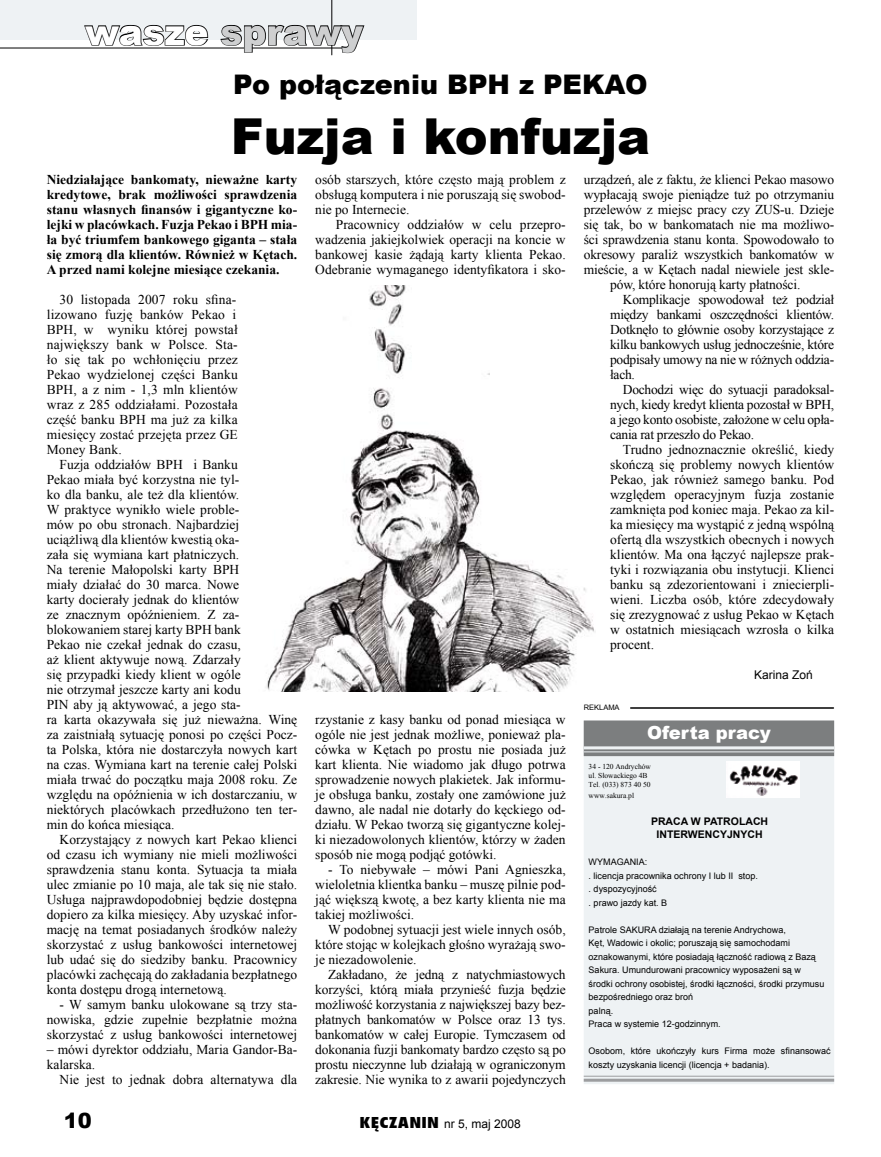
<style>
.page{position:relative;width:881px;height:1157px;background:#fff}
.page>*{position:absolute;margin:0;border:0;box-sizing:border-box;transform-origin:0 0}
.t1{font:900 49.5px "Arial";color:#000}
.t2{font:900 36px "Arial";color:#cecfd0}
.t3{font:900 27px "Arial";color:#000}
.t4{font:900 21px "Arial";color:#000}
.t5{font:900 18px "Arial";color:#fff}
.t6{font:13.5px/15px "Times New Roman";color:#000;text-align:justify}
.t7{font:13.5px "Times New Roman";letter-spacing:-.02em;color:#000}
.t8{font:700 13.5px/15px "Times New Roman";color:#000;text-align:justify}
.t9{font:12px "Arial";color:#000}
.t10{font:700 10.5px/13.5px "Arial";color:#000;text-align:center}
.t11{font:9px/13.5px "Arial";color:#000}
.t12{font:7.5px/9px "Times New Roman";color:#000}
.t13{font:7.5px "Arial";color:#000}
.s1{color:#fff}
.s2{font-family:"EFN Oliwier";font-size:15px}
</style>
<div class="page">
<hr style="left:630px;top:707px;width:203px;height:1px;background:#000">
<div style="left:0;top:0;width:417px;height:39px;background:#eef2f4"></div>
<hr style="left:331px;top:0;width:1px;height:55px;background:#000">
<hr style="left:0;top:48px;width:344px;height:1px;background:#000">
<svg style="left:83px;top:24px;width:126px;height:22px"></svg>
<svg style="left:219px;top:24px;width:146px;height:30px"></svg>
<img style="left:266px;top:286px;width:329px;height:405px">
<div style="left:583px;top:756px;width:250px;height:328px;background:#eef2f4"></div>
<svg style="left:586px;top:723px;width:244px;height:30px;background:#7f8182"></svg>
<hr style="left:583px;top:746px;width:250px;height:3px;background:#eef2f4">
<hr style="left:583px;top:751px;width:250px;height:1px;background:#eef2f4">
<hr style="left:583px;top:1078px;width:250px;height:3px;background:#9c9d9f">
<hr style="left:583px;top:1075px;width:250px;height:1px;background:#9c9d9f">
<img style="left:726px;top:762px;width:72px;height:35px">
<h2 class="t2" style="left:85px;top:6px;width:279px"><span class="s1">wasze</span> sprawy</h2>
<h3 class="t3" style="left:233px;top:65px;width:416px">Po połączeniu BPH z PEKAO</h3>
<h1 class="t1" style="left:230px;top:100px;width:421px">Fuzja i konfuzja</h1>
<p class="t8" style="left:47px;top:171px;width:252px">Niedziałające bankomaty, nieważne karty kredytowe, brak możliwości sprawdzenia stanu własnych finansów i gigantyczne ko&shy;lejki w placówkach. Fuzja Pekao i BPH mia&shy;ła być triumfem bankowego giganta – stała się zmorą dla klientów. Również w Kętach.<br>A przed nami kolejne miesiące czekania.</p>
<p class="t6" style="left:47px;top:292px;width:192px;text-indent:13px">30 listopada 2007 roku sfina&shy;lizowano fuzję banków Pekao i BPH, w wyniku której powstał największy bank w Polsce. Sta&shy;ło się tak po wchłonięciu przez Pekao wydzielonej części Banku BPH, a z nim - 1,3 mln klientów wraz z 285 oddziałami. Pozostała część banku BPH ma już za kilka miesięcy zostać przejęta przez GE Money Bank.</p>
<p class="t6" style="left:47px;top:457px;width:252px;text-align:left;text-indent:13px">Fuzja oddziałów BPH i Banku<br>Pekao miała być korzystna nie tyl-<br>ko dla banku, ale też dla klientów.<br>W praktyce wynikło wiele proble-<br>mów po obu stronach. Najbardziej<br>uciążliwą dla klientów kwestią oka-<br>zała się wymiana kart płatniczych.<br>Na terenie Małopolski karty BPH<br>miały działać do 30 marca. Nowe<br>karty docierały jednak do klientów<br>ze znacznym opóźnieniem. Z za&shy;blokowaniem starej karty BPH bank<br>Pekao nie czekał jednak do czasu,<br>aż klient aktywuje nową. Zdarzały<br>się przypadki kiedy klient w ogóle<br>nie otrzymał jeszcze karty ani kodu<br>PIN aby ją aktywować, a jego sta-<br>ra karta okazywała się już nieważna. Winę za zaistniałą sytuację ponosi po części Pocz&shy;ta Polska, która nie dostarczyła nowych kart na czas. Wymiana kart na terenie całej Polski miała trwać do początku maja 2008 roku. Ze względu na opóźnienia w ich dostarczaniu, w niektórych placówkach przedłużono ten ter&shy;min do końca miesiąca.</p>
<p class="t6" style="left:47px;top:831px;width:252px;text-indent:13px">Korzystający z nowych kart Pekao klienci od czasu ich wymiany nie mieli możliwości sprawdzenia stanu konta. Sytuacja ta miała ulec zmianie po 10 maja, ale tak się nie stało.<br>Usługa najprawdopodobniej będzie dostępna dopiero za kilka miesięcy. Aby uzyskać infor&shy;mację na temat posiadanych środków należy skorzystać z usług bankowości internetowej lub udać się do siedziby banku. Pracownicy placówki zachęcają do zakładania bezpłatnego konta dostępu drogą internetową.</p>
<p class="t6" style="left:47px;top:996px;width:252px;text-indent:13px">- W samym banku ulokowane są trzy sta&shy;nowiska, gdzie zupełnie bezpłatnie można skorzystać z usług bankowości internetowej</p>
<p class="t6" style="left:47px;top:1041px;width:252px">– mówi dyrektor oddziału, Maria Gandor-Ba&shy;kalarska.</p>
<p class="t6" style="left:60px;top:1071px;width:239px">Nie jest to jednak dobra alternatywa dla</p>
<p class="t6" style="left:315px;top:171px;width:252px">osób starszych, które często mają problem z obsługą komputera i nie poruszają się swobod&shy;nie po Internecie.</p>
<p class="t6" style="left:315px;top:216px;width:252px;text-indent:21px">Pracownicy oddziałów w celu przepro&shy;wadzenia jakiejkolwiek operacji na koncie w bankowej kasie żądają karty klienta Pekao.<br>Odebranie wymaganego identyfikatora i sko-</p>
<p class="t6" style="left:315px;top:711px;width:252px">rzystanie z kasy banku od ponad miesiąca w ogóle nie jest jednak możliwe, ponieważ pla&shy;cówka w Kętach po prostu nie posiada już kart klienta. Nie wiadomo jak długo potrwa sprowadzenie nowych plakietek. Jak informu&shy;je obsługa banku, zostały one zamówione już dawno, ale nadal nie dotarły do kęckiego od&shy;działu. W Pekao tworzą się gigantyczne kolej&shy;ki niezadowolonych klientów, którzy w żaden sposób nie mogą podjąć gotówki.</p>
<p class="t6" style="left:315px;top:861px;width:252px;text-indent:13px">- To niebywałe – mówi Pani Agnieszka, wieloletnia klientka banku – muszę pilnie pod&shy;jąć większą kwotę, a bez karty klienta nie ma takiej możliwości.</p>
<p class="t6" style="left:315px;top:921px;width:252px;text-indent:13px">W podobnej sytuacji jest wiele innych osób, które stojąc w kolejkach głośno wyrażają swo&shy;je niezadowolenie.</p>
<p class="t6" style="left:315px;top:966px;width:252px;text-indent:13px">Zakładano, że jedną z natychmiastowych korzyści, którą miała przynieść fuzja będzie możliwość korzystania z największej bazy bez&shy;płatnych bankomatów w Polsce oraz 13 tys. bankomatów w całej Europie. Tymczasem od dokonania fuzji bankomaty bardzo często są po prostu nieczynne lub działają w ograniczonym zakresie. Nie wynika to z awarii pojedynczych</p>
<h3 class="t4" style="left:64px;top:1105px;width:30px">10</h3>
<p class="t9" style="left:360px;top:1116px;width:162px"><span class="s2">KĘCZANIN</span> nr 5, maj 2008</p>
<p class="t6" style="left:583px;top:171px;width:252px">urządzeń, ale z faktu, że klienci Pekao masowo</p>
<p class="t6" style="left:583px;top:186px;width:252px">wypłacają swoje pieniądze tuż po otrzymaniu</p>
<p class="t6" style="left:583px;top:201px;width:252px">przelewów z miejsc pracy czy ZUS-u. Dzieje</p>
<p class="t6" style="left:583px;top:216px;width:252px">się tak, bo w bankomatach nie ma możliwo-</p>
<p class="t6" style="left:583px;top:231px;width:252px">ści sprawdzenia stanu konta. Spowodowało to</p>
<p class="t6" style="left:583px;top:246px;width:252px">okresowy paraliż wszystkich bankomatów w</p>
<p class="t6" style="left:583px;top:261px;width:252px">mieście, a w Kętach nadal niewiele jest skle-</p>
<p class="t6" style="left:610px;top:276px;width:192px">pów, które honorują karty płatności.</p>
<p class="t7" style="left:622px;top:290px;width:213px">Komplikacje spowodował też podział</p>
<p class="t7" style="left:610px;top:305px;width:225px">między bankami oszczędności klientów.</p>
<p class="t7" style="left:610px;top:320px;width:225px">Dotknęło to głównie osoby korzystające z</p>
<p class="t7" style="left:610px;top:335px;width:225px">kilku bankowych usług jednocześnie, które</p>
<p class="t7" style="left:610px;top:350px;width:225px">podpisały umowy na nie w różnych oddzia-</p>
<p class="t6" style="left:610px;top:366px;width:26px">łach.</p>
<p class="t7" style="left:622px;top:380px;width:213px">Dochodzi więc do sytuacji paradoksal-</p>
<p class="t7" style="left:610px;top:395px;width:225px">nych, kiedy kredyt klienta pozostał w BPH,</p>
<p class="t7" style="left:610px;top:410px;width:225px">a jego konto osobiste, założone w celu opła-</p>
<p class="t7" style="left:610px;top:425px;width:145px">cania rat przeszło do Pekao.</p>
<p class="t6" style="left:622px;top:441px;width:213px">Trudno jednoznacznie określić, kiedy</p>
<p class="t6" style="left:610px;top:456px;width:225px">skończą się problemy nowych klientów</p>
<p class="t6" style="left:610px;top:471px;width:225px">Pekao, jak również samego banku. Pod</p>
<p class="t6" style="left:610px;top:486px;width:225px">względem operacyjnym fuzja zostanie</p>
<p class="t6" style="left:610px;top:501px;width:225px">zamknięta pod koniec maja. Pekao za kil-</p>
<p class="t6" style="left:610px;top:516px;width:225px">ka miesięcy ma wystąpić z jedną wspólną</p>
<p class="t6" style="left:610px;top:531px;width:225px">ofertą dla wszystkich obecnych i nowych</p>
<p class="t6" style="left:610px;top:546px;width:225px">klientów. Ma ona łączyć najlepsze prak-</p>
<p class="t6" style="left:610px;top:561px;width:225px">tyki i rozwiązania obu instytucji. Klienci</p>
<p class="t6" style="left:610px;top:576px;width:225px">banku są zdezorientowani i zniecierpli-</p>
<p class="t6" style="left:610px;top:591px;width:225px">wieni. Liczba osób, które zdecydowały</p>
<p class="t6" style="left:610px;top:606px;width:225px">się zrezygnować z usług Pekao w Kętach</p>
<p class="t6" style="left:610px;top:621px;width:225px">w ostatnich miesiącach wzrosła o kilka</p>
<p class="t6" style="left:610px;top:636px;width:45px">procent.</p>
<p class="t9" style="left:753px;top:667px;width:60px">Karina Zoń</p>
<p class="t13" style="left:583px;top:703px;width:37px">REKLAMA</p>
<h3 class="t5" style="left:646px;top:719px;width:125px">Oferta pracy</h3>
<p class="t12" style="left:588px;top:761px;width:64px">34 - 120 Andrychów ul. Słowackiego 4B<br>Tel. (033) 873 40 50</p>
<p class="t12" style="left:588px;top:790px;width:47px">www.sakura.pl</p>
<p class="t10" style="left:650px;top:814px;width:119px">PRACA W PATROLACH<br>INTERWENCYJNYCH</p>
<p class="t11" style="left:588px;top:855px;width:171px">WYMAGANIA:<br>. licencja pracownika ochrony I lub II stop. . dyspozycyjność<br>. prawo jazdy kat. B</p>
<p class="t11" style="left:588px;top:922px;width:237px">Patrole SAKURA działają na terenie Andrychowa,<br>Kęt, Wadowic i okolic; poruszają się samochodami oznakowanymi, które posiadają łączność radiową z Bazą Sakura. Umundurowani pracownicy wyposażeni są w środki ochrony osobistej, środki łączności, środki przymusu bezpośredniego oraz broń<br>palną.<br>Praca w systemie 12-godzinnym.</p>
<p class="t11" style="left:588px;top:1044px;width:243px">Osobom, które ukończyły kurs Firma może sfinansować koszty uzyskania licencji (licencja + badania).</p>
</div>
